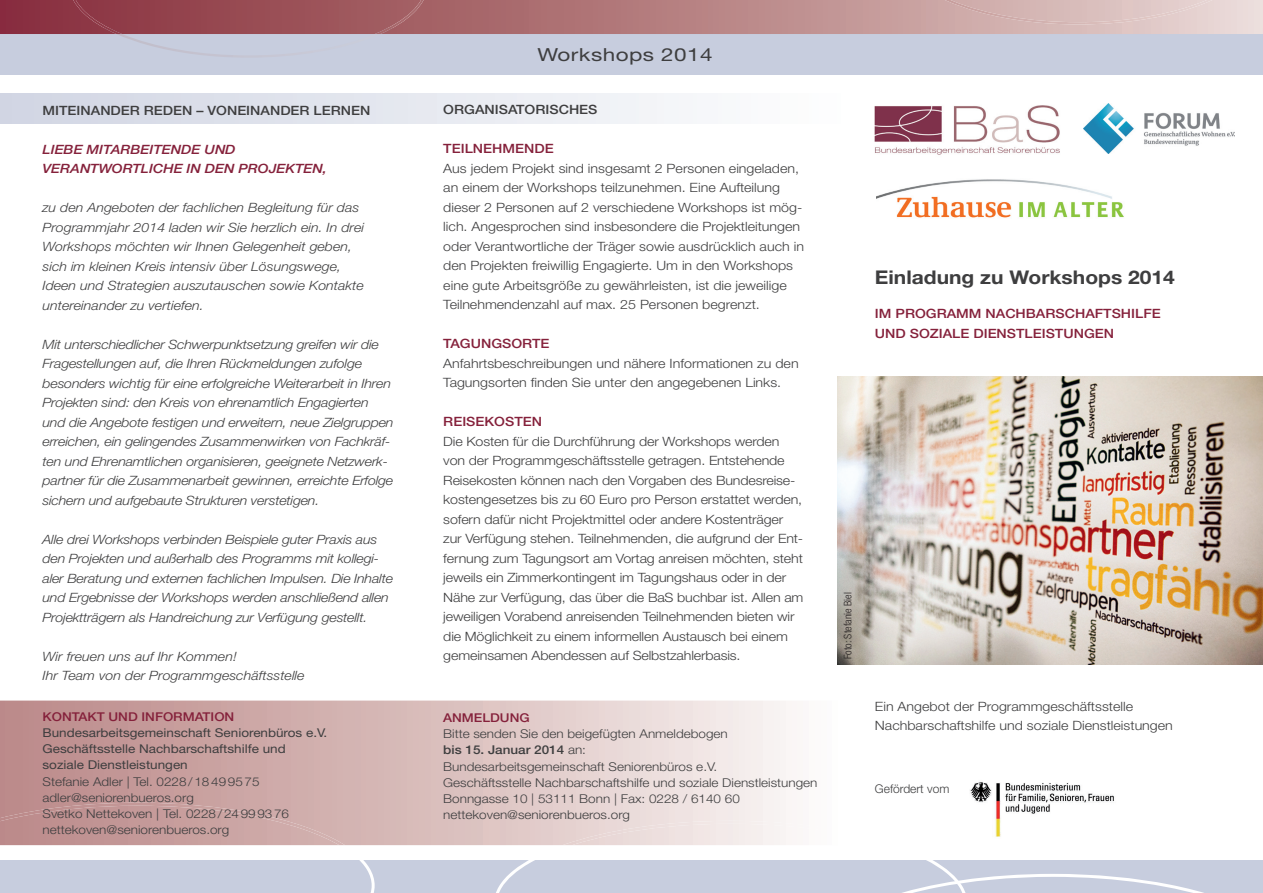
<style>
.page{position:relative;width:1263px;height:893px;background:#fff}
.page>*{position:absolute;margin:0;border:0;box-sizing:border-box;transform-origin:0 0}
.t1{font:700 18.9px "Helvetica Neue LT Std";color:#3e3e3f;scale:1.11 1}
.t2{font:18px "Helvetica Neue LT Std";letter-spacing:.02em;color:#3e3e3f;scale:1.25 1}
.t3{font:300 12.9px/19.5px "Helvetica Neue LT Std";letter-spacing:-.01em;color:#3e3e3f;scale:1.11 1}
.t4{font:italic 300 12.9px/19.5px "Helvetica Neue LT Std";letter-spacing:-.015em;color:#3e3e3f;scale:1.11 1}
.t5{font:500 12.9px/19.5px "Helvetica Neue LT Std";color:#85213b;scale:1.11 1}
.t6{font:500 12.9px "Helvetica Neue LT Std";color:#3e3e3f;scale:1.11 1}
.t7{font:italic 500 12.9px/19.5px "Helvetica Neue LT Std";color:#85213b;scale:1.11 1}
.t8{font:300 12.15px/16.2px "Helvetica Neue LT Std";color:#3e3e3f;scale:1.11 1}
.t9{font:300 12px "Helvetica Neue LT Std";color:#3e3e3f}
.t10{font:300 condensed 10.5px "Helvetica Neue LT Std";color:#231f20}
.s1{font-weight:500;color:#85213b}
.s2{font-weight:400}
.s3{font-weight:500}
</style>
<div class="page">
<div style="left:0;top:28px;width:1263px;height:46px;background:#c7cdde"></div>
<img style="left:874px;top:105px;width:186px;height:50px">
<img style="left:1083px;top:103px;width:151px;height:50px">
<img style="left:876px;top:179px;width:248px;height:39px">
<img style="left:838px;top:376px;width:425px;height:289px">
<img style="left:970px;top:782px;width:144px;height:39px">
<svg style="left:0;top:0;width:1263px;height:57px"></svg>
<img style="left:73px;top:0;width:351px;height:34px">
<img style="left:945px;top:0;width:267px;height:24px">
<div style="left:0;top:860px;width:1263px;height:33px;background:#c7cdde"></div>
<div style="left:0;top:94px;width:844px;height:29px;background:linear-gradient(to right,#d0d5e3,#fdfefe)"></div>
<svg style="left:0;top:701px;width:786px;height:144px;background:#d8bcbb"></svg>
<svg style="left:0;top:803px;width:375px;height:90px"></svg>
<svg style="left:494px;top:821px;width:710px;height:72px"></svg>
<p class="t6" style="left:43px;top:102px;width:297px">MITEINANDER REDEN – VONEINANDER LERNEN</p>
<p class="t7" style="left:43px;top:139px;width:258px">LIEBE MITARBEITENDE UND<br>VERANTWORTLICHE IN DEN PROJEKTEN,</p>
<p class="t4" style="left:43px;top:198px;width:291px">zu den Angeboten der fachlichen Begleitung für das Programmjahr 2014 laden wir Sie herzlich ein. In drei Workshops möchten wir Ihnen Gelegenheit geben, sich im kleinen Kreis intensiv über Lösungswege, Ideen und Strategien auszutauschen sowie Kontakte untereinander zu vertiefen.</p>
<p class="t4" style="left:43px;top:334px;width:318px">Mit unterschiedlicher Schwerpunktsetzung greifen wir die Fragestellungen auf, die Ihren Rückmeldungen zufolge besonders wichtig für eine erfolgreiche Weiterarbeit in Ihren Projekten sind: den Kreis von ehrenamtlich Engagierten und die Angebote festigen und erweitern, neue Zielgruppen erreichen, ein gelingendes Zusammenwirken von Fachkräf&shy;ten und Ehrenamtlichen organisieren, geeignete Netzwerk&shy;partner für die Zusammenarbeit gewinnen, erreichte Erfolge sichern und aufgebaute Strukturen verstetigen.</p>
<p class="t4" style="left:43px;top:529px;width:317px">Alle drei Workshops verbinden Beispiele guter Praxis aus den Projekten und außerhalb des Programms mit kollegi&shy;aler Beratung und externen fachlichen Impulsen. Die Inhalte und Ergebnisse der Workshops werden anschließend allen Projektträgern als Handreichung zur Verfügung gestellt.</p>
<p class="t4" style="left:43px;top:646px;width:238px">Wir freuen uns auf Ihr Kommen!<br>Ihr Team von der Programmgeschäftsstelle</p>
<p class="t8" style="left:43px;top:708px;width:258px"><span class="s1">KONTAKT UND INFORMATION </span><span class="s2">Bundesarbeitsgemeinschaft Seniorenbüros e.V.<br>Geschäftsstelle Nachbarschaftshilfe und soziale Dienstleistungen<br></span>Stefanie Adler | Tel. 0228 / 18 49 95 75 adler@seniorenbueros.org<br>Svetko Nettekoven | Tel. 0228 / 24 99 93 76 nettekoven@seniorenbueros.org</p>
<h2 class="t2" style="left:538px;top:44px;width:142px">Workshops 2014</h2>
<p class="t6" style="left:443px;top:102px;width:140px">ORGANISATORISCHES</p>
<p class="t3" style="left:443px;top:139px;width:326px"><span class="s1">TEILNEHMENDE<br></span>Aus jedem Projekt sind insgesamt 2 Personen eingeladen, an einem der Workshops teilzunehmen. Eine Aufteilung dieser 2 Personen auf 2 verschiedene Workshops ist mög&shy;lich. Angesprochen sind insbesondere die Projektleitungen oder Verantwortliche der Träger sowie ausdrücklich auch in den Projekten freiwillig Engagierte. Um in den Workshops eine gute Arbeitsgröße zu gewährleisten, ist die jeweilige Teilnehmendenzahl auf max. 25 Personen begrenzt.</p>
<p class="t3" style="left:443px;top:334px;width:322px"><span class="s1">TAGUNGSORTE<br></span>Anfahrtsbeschreibungen und nähere Informationen zu den<br>Tagungsorten nden Sie unter den angegebenen Links.</p>
<p class="t3" style="left:443px;top:412px;width:326px"><span class="s1">REISEKOSTEN<br></span>Die Kosten für die Durchführung der Workshops werden von der Programmgeschäftsstelle getragen. Entstehende Reisekosten können nach den Vorgaben des Bundesreise&shy;kostengesetzes bis zu 60 Euro pro Person erstattet werden, sofern dafür nicht Projektmittel oder andere Kostenträger zur Verfügung stehen. Teilnehmenden, die aufgrund der Ent&shy;fernung zum Tagungsort am Vortag anreisen möchten, steht jeweils ein Zimmerkontingent im Tagungshaus oder in der Nähe zur Verfügung, das über die BaS buchbar ist. Allen am jeweiligen Vorabend anreisenden Teilnehmenden bieten wir die Möglichkeit zu einem informellen Austausch bei einem gemeinsamen Abendessen auf Selbstzahlerbasis.</p>
<p class="t8" style="left:443px;top:709px;width:339px"><span class="s1">ANMELDUNG<br></span>Bitte senden Sie den beigefügten Anmeldebogen<br><span class="s3">bis 15. Januar 2014</span> an:<br>Bundesarbeitsgemeinschaft Seniorenbüros e.V.<br>Geschäftsstelle Nachbarschaftshilfe und soziale Dienstleistungen Bonngasse 10 | 53111 Bonn | Fax: 0228 / 6140 60 nettekoven@seniorenbueros.org</p>
<h1 class="t1" style="left:875px;top:266px;width:272px">Einladung zu Workshops 2014</h1>
<p class="t5" style="left:875px;top:304px;width:259px">IM PROGRAMM NACHBARSCHAFTSHILFE<br>UND SOZIALE DIENSTLEISTUNGEN</p>
<p class="t10" style="left:842px;top:659px;width:68px;rotate:-90deg">Foto: Stefanie Biel</p>
<p class="t3" style="left:875px;top:696px;width:270px">Ein Angebot der Programmgeschäftsstelle<br>Nachbarschaftshilfe und soziale Dienstleistungen</p>
<p class="t9" style="left:875px;top:781px;width:76px">Gefördert vom</p>
</div>
